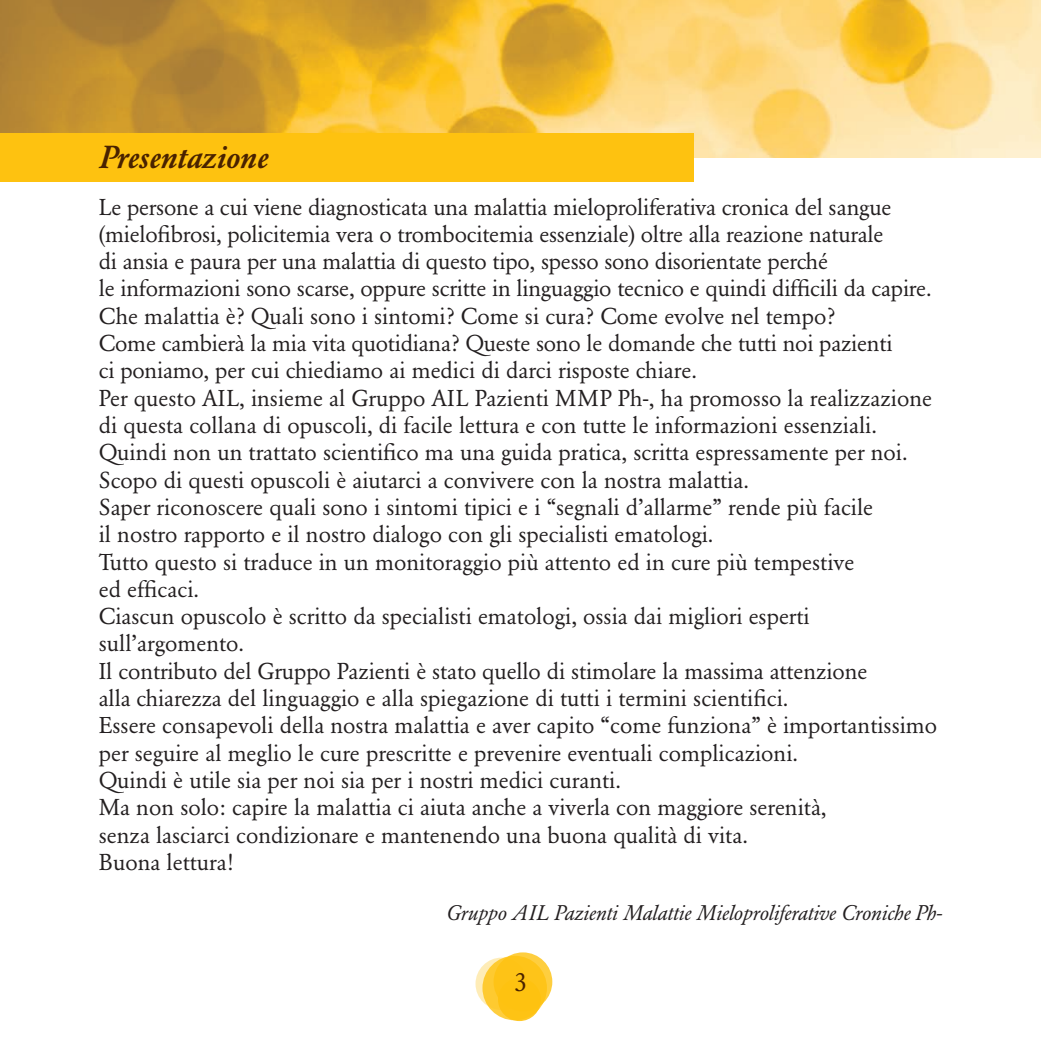
<style>
.page{position:relative;width:1041px;height:1042px;background:#fff}
.page>*{position:absolute;margin:0;border:0;box-sizing:border-box;transform-origin:0 0}
.t1{font:italic 500 31.5px "Garamond BE";color:#492200}
.t2{font:26.25px "Garamond BE";color:#492200}
.t3{font:22.75px "Garamond BE";color:#231f20}
.t4{font:italic 21px "Garamond BE";color:#231f20}
</style>
<div class="page">
<svg style="left:498px;top:978px;width:43px;height:43px"></svg>
<svg style="left:482px;top:956px;width:65px;height:64px"></svg>
<svg style="left:475px;top:957px;width:53px;height:53px"></svg>
<div style="left:494px;top:952px;width:58px;height:59px;background:#fec210;border-radius:50%"></div>
<img style="left:0;top:0;width:1041px;height:157px">
<div style="left:0;top:133px;width:694px;height:49px;background:#fec210"></div>
<p class="t1" style="left:99px;top:138px;width:171px">Presentazione</p>
<p class="t3" style="left:99px;top:193px;width:794px">Le persone a cui viene diagnosticata una malattia mieloproliferativa cronica del sangue</p>
<p class="t3" style="left:99px;top:221px;width:786px">(mielofibrosi, policitemia vera o trombocitemia essenziale) oltre alla reazione naturale</p>
<p class="t3" style="left:99px;top:248px;width:731px">di ansia e paura per una malattia di questo tipo, spesso sono disorientate perché</p>
<p class="t3" style="left:99px;top:275px;width:834px">le informazioni sono scarse, oppure scritte in linguaggio tecnico e quindi difficili da capire.</p>
<p class="t3" style="left:99px;top:303px;width:738px">Che malattia è? Quali sono i sintomi? Come si cura? Come evolve nel tempo?</p>
<p class="t3" style="left:99px;top:330px;width:795px">Come cambierà la mia vita quotidiana? Queste sono le domande che tutti noi pazienti</p>
<p class="t3" style="left:99px;top:357px;width:600px">ci poniamo, per cui chiediamo ai medici di darci risposte chiare.</p>
<p class="t3" style="left:99px;top:385px;width:835px">Per questo AIL, insieme al Gruppo AIL Pazienti MMP Ph-, ha promosso la realizzazione</p>
<p class="t3" style="left:99px;top:412px;width:780px">di questa collana di opuscoli, di facile lettura e con tutte le informazioni essenziali.</p>
<p class="t3" style="left:99px;top:439px;width:810px">Quindi non un trattato scientifico ma una guida pratica, scritta espressamente per noi.</p>
<p class="t3" style="left:99px;top:466px;width:652px">Scopo di questi opuscoli è aiutarci a convivere con la nostra malattia.</p>
<p class="t3" style="left:99px;top:494px;width:776px">Saper riconoscere quali sono i sintomi tipici e i “segnali d’allarme” rende più facile</p>
<p class="t3" style="left:99px;top:521px;width:616px">il nostro rapporto e il nostro dialogo con gli specialisti ematologi.</p>
<p class="t3" style="left:99px;top:548px;width:757px">Tutto questo si traduce in un monitoraggio più attento ed in cure più tempestive</p>
<p class="t3" style="left:99px;top:576px;width:102px">ed efficaci.</p>
<p class="t3" style="left:99px;top:603px;width:712px">Ciascun opuscolo è scritto da specialisti ematologi, ossia dai migliori esperti</p>
<p class="t3" style="left:99px;top:630px;width:147px">sull’argomento.</p>
<p class="t3" style="left:99px;top:658px;width:770px">Il contributo del Gruppo Pazienti è stato quello di stimolare la massima attenzione</p>
<p class="t3" style="left:99px;top:685px;width:691px">alla chiarezza del linguaggio e alla spiegazione di tutti i termini scientifici.</p>
<p class="t3" style="left:99px;top:712px;width:840px">Essere consapevoli della nostra malattia e aver capito “come funziona” è importantissimo</p>
<p class="t3" style="left:99px;top:739px;width:701px">per seguire al meglio le cure prescritte e prevenire eventuali complicazioni.</p>
<p class="t3" style="left:99px;top:767px;width:524px">Quindi è utile sia per noi sia per i nostri medici curanti.</p>
<p class="t3" style="left:99px;top:794px;width:729px">Ma non solo: capire la malattia ci aiuta anche a viverla con maggiore serenità,</p>
<p class="t3" style="left:99px;top:821px;width:651px">senza lasciarci condizionare e mantenendo una buona qualità di vita.</p>
<p class="t3" style="left:99px;top:849px;width:136px">Buona lettura!</p>
<p class="t4" style="left:446px;top:901px;width:498px">Gruppo AIL Pazienti Malattie Mieloproliferative Croniche Ph-</p>
<p class="t2" style="left:514px;top:967px;width:15px">3</p>
</div>
